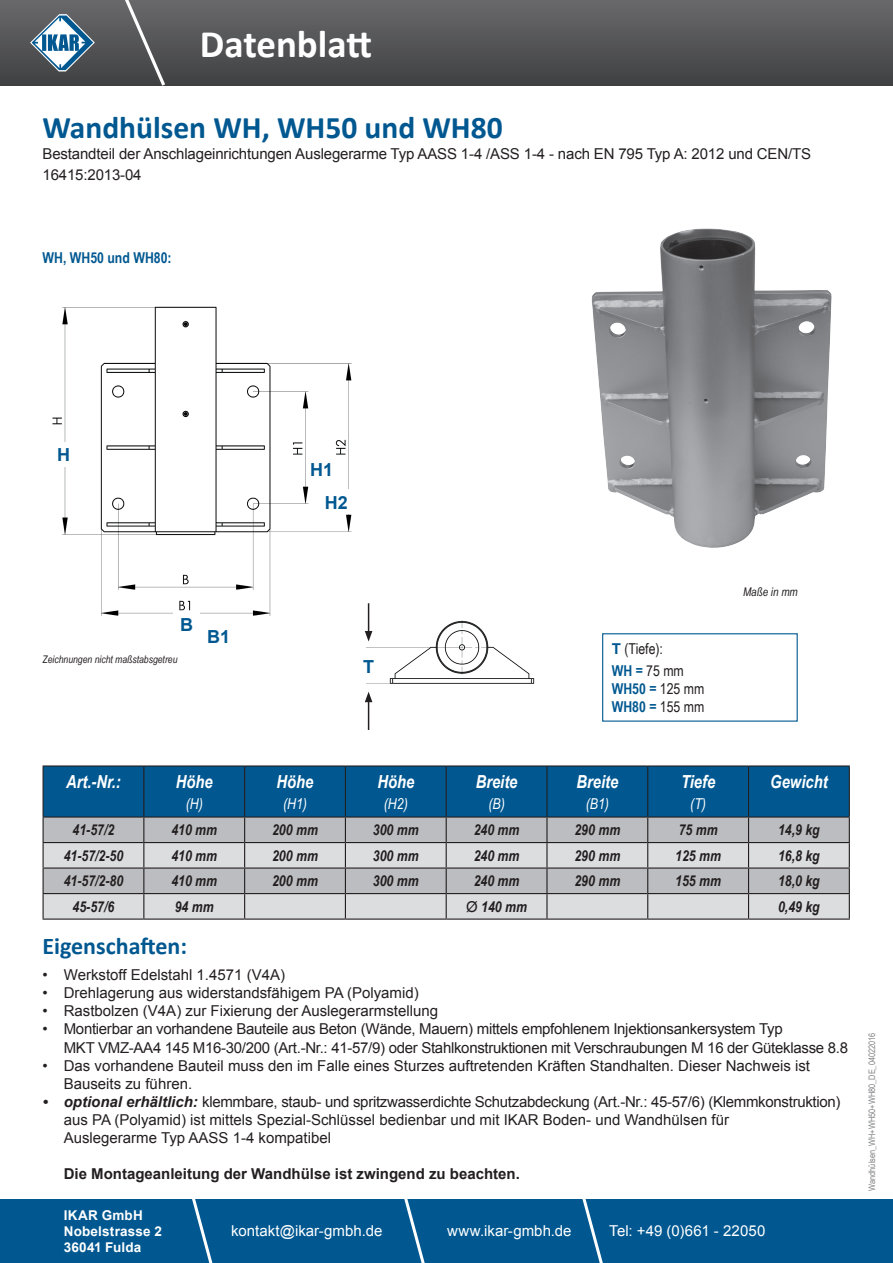
<style>
.page{position:relative;width:893px;height:1263px;background:#fff}
.page>*{position:absolute;margin:0;border:0;box-sizing:border-box;transform-origin:0 0}
.t1{font:700 39px "Calibri";color:#fff}
.t2{font:700 31.5px "Calibri";color:#015891}
.t3{font:700 24px "Calibri";color:#015891}
.t4{font:italic 700 18px "Arial Narrow";color:#fff}
.t5{font:700 18px/32.7px "Arial";color:#015891}
.t6{font:15px/18px "Arial";letter-spacing:-.01em;color:#231f20}
.t7{font:italic 700 15px "Arial Narrow";color:#231f20}
.t8{font:15px "Arial";color:#fff}
.t9{font:700 15px "Arial";color:#231f20}
.t10{font:700 15px/18px "Arial Narrow";color:#015891}
.t11{font:italic 15px "Arial Narrow";color:#fff}
.t12{font:15px/22.5px "Arial Narrow";color:#231f20}
.t13{font:700 13.5px/16.2px "Arial";letter-spacing:.015em;color:#fff}
.t14{font:italic 12px "Arial Narrow";color:#231f20}
.t15{font:italic 10.5px "Arial Narrow";color:#231f20}
.t16{font:9px "Arial Narrow";color:#808285}
.s1{font-family:"Arial";font-weight:700;color:#015891}
.s2{font-weight:700;color:#015891}
.s3{font-weight:400;color:#231f20}
.s4{font-family:"Arial";font-weight:400;font-style:normal}
.s5{font-weight:700;font-style:italic}
</style>
<div class="page">
<div style="left:0;top:0;width:893px;height:85px;background:linear-gradient(to bottom,#69696c,#404142)"></div>
<svg style="left:117px;top:0;width:51px;height:86px;background:#5f6061"></svg>
<svg style="left:30px;top:14px;width:65px;height:58px"></svg>
<div style="left:0;top:1199px;width:893px;height:64px;background:#015891"></div>
<svg style="left:192px;top:1199px;width:21px;height:64px"></svg>
<svg style="left:404px;top:1199px;width:21px;height:64px"></svg>
<svg style="left:582px;top:1199px;width:21px;height:64px"></svg>
<img style="left:591px;top:228px;width:241px;height:320px">
<img style="left:52px;top:306px;width:300px;height:310px">
<img style="left:315px;top:589px;width:220px;height:141px">
<div style="left:327px;top:622px;width:39px;height:82px;background:#fff"></div>
<svg style="left:43px;top:766px;width:807px;height:152px;background:#83a0b5"></svg>
<hr style="left:43px;top:918px;width:101px;height:2px;background:#231f20">
<hr style="left:144px;top:918px;width:101px;height:2px;background:#231f20">
<hr style="left:245px;top:918px;width:100px;height:2px;background:#231f20">
<hr style="left:345px;top:918px;width:101px;height:2px;background:#231f20">
<hr style="left:446px;top:918px;width:101px;height:2px;background:#231f20">
<hr style="left:547px;top:918px;width:101px;height:2px;background:#231f20">
<hr style="left:648px;top:918px;width:100px;height:2px;background:#231f20">
<hr style="left:748px;top:918px;width:102px;height:2px;background:#231f20">
<hr style="left:43px;top:765px;width:101px;height:1px;background:#231f20">
<hr style="left:43px;top:766px;width:1px;height:50px;background:#231f20">
<hr style="left:144px;top:765px;width:101px;height:1px;background:#231f20">
<hr style="left:143px;top:766px;width:1px;height:50px;background:#231f20">
<hr style="left:245px;top:765px;width:100px;height:1px;background:#231f20">
<hr style="left:244px;top:766px;width:1px;height:50px;background:#231f20">
<hr style="left:345px;top:765px;width:101px;height:1px;background:#231f20">
<hr style="left:345px;top:766px;width:1px;height:50px;background:#231f20">
<hr style="left:446px;top:765px;width:101px;height:1px;background:#231f20">
<hr style="left:446px;top:766px;width:1px;height:50px;background:#231f20">
<hr style="left:547px;top:765px;width:101px;height:1px;background:#231f20">
<hr style="left:546px;top:766px;width:2px;height:50px;background:#231f20">
<hr style="left:648px;top:765px;width:100px;height:1px;background:#231f20">
<hr style="left:647px;top:766px;width:1px;height:50px;background:#231f20">
<hr style="left:748px;top:765px;width:102px;height:1px;background:#231f20">
<hr style="left:748px;top:766px;width:1px;height:50px;background:#231f20">
<hr style="left:849px;top:766px;width:1px;height:50px;background:#231f20">
<hr style="left:43px;top:816px;width:101px;height:2px;background:#231f20">
<hr style="left:144px;top:816px;width:101px;height:2px;background:#231f20">
<hr style="left:245px;top:816px;width:100px;height:2px;background:#231f20">
<hr style="left:345px;top:816px;width:101px;height:2px;background:#231f20">
<hr style="left:446px;top:816px;width:101px;height:2px;background:#231f20">
<hr style="left:547px;top:816px;width:101px;height:2px;background:#231f20">
<hr style="left:648px;top:816px;width:100px;height:2px;background:#231f20">
<hr style="left:748px;top:816px;width:102px;height:2px;background:#231f20">
<hr style="left:245px;top:867px;width:100px;height:2px;background:#231f20">
<hr style="left:345px;top:867px;width:101px;height:2px;background:#231f20">
<hr style="left:368px;top:603px;width:1px;height:30px;background:#231f20">
<svg style="left:365px;top:631px;width:7px;height:10px"></svg>
<hr style="left:368px;top:700px;width:1px;height:30px;background:#231f20">
<svg style="left:365px;top:692px;width:7px;height:10px"></svg>
<div style="left:358px;top:654px;width:21px;height:25px;background:#fff"></div>
<div style="left:53px;top:443px;width:21px;height:24px;background:#fff"></div>
<div style="left:308px;top:457px;width:27px;height:24px;background:#fff"></div>
<div style="left:323px;top:490px;width:27px;height:24px;background:#fff"></div>
<div style="left:173px;top:613px;width:27px;height:24px;background:#fff"></div>
<h1 class="t1" style="left:200px;top:19px;width:174px">Datenblatt</h1>
<h2 class="t2" style="left:43px;top:108px;width:462px">Wandhülsen WH, WH50 und WH80</h2>
<p class="t6" style="left:43px;top:144px;width:770px;line-height:21px">Bestandteil der Anschlageinrichtungen Auslegerarme Typ AASS 1-4 /ASS 1-4 - nach EN 795 Typ A: 2012 und CEN/TS<br>16415:2013-04</p>
<p class="t10" style="left:43px;top:248px;width:131px">WH, WH50 und WH80:</p>
<p class="t5" style="left:57px;top:439px;width:14px">H</p>
<p class="t5" style="left:325px;top:454px;width:25px;text-indent:-15px">H1<br>H2</p>
<p class="t5" style="left:180px;top:609px;width:14px">B</p>
<p class="t15" style="left:43px;top:651px;width:136px">Zeichnungen nicht maßstabsgetreu</p>
<p class="t5" style="left:207px;top:621px;width:25px">B1</p>
<p class="t5" style="left:363px;top:651px;width:12px">T</p>
<p class="t12" style="left:612px;top:636px;width:74px"><span class="s1">T</span> (Tiefe):<br><span class="s2">WH =</span> 75 mm</p>
<p class="t10" style="left:612px;top:679px;width:94px">WH50 = <span class="s3">125 mm<br></span>WH80 = <span class="s3">155 mm</span></p>
<p class="t14" style="left:743px;top:584px;width:56px">Maße in mm</p>
<p class="t4" style="left:66px;top:768px;width:56px">Art.-Nr.:</p>
<p class="t4" style="left:176px;top:768px;width:38px">Höhe</p>
<p class="t11" style="left:186px;top:793px;width:19px">(H)</p>
<p class="t4" style="left:277px;top:768px;width:38px">Höhe</p>
<p class="t11" style="left:283px;top:793px;width:25px">(H1)</p>
<p class="t4" style="left:377px;top:768px;width:38px">Höhe</p>
<p class="t11" style="left:384px;top:793px;width:25px">(H2)</p>
<p class="t4" style="left:476px;top:768px;width:43px">Breite</p>
<p class="t11" style="left:488px;top:793px;width:18px">(B)</p>
<p class="t4" style="left:576px;top:768px;width:43px">Breite</p>
<p class="t11" style="left:586px;top:793px;width:25px">(B1)</p>
<p class="t4" style="left:681px;top:768px;width:36px">Tiefe</p>
<p class="t11" style="left:690px;top:793px;width:17px">(T)</p>
<p class="t4" style="left:770px;top:768px;width:59px">Gewicht</p>
<p class="t7" style="left:73px;top:819px;width:43px">41-57/2</p>
<p class="t7" style="left:171px;top:819px;width:47px">410 mm</p>
<p class="t7" style="left:272px;top:819px;width:47px">200 mm</p>
<p class="t7" style="left:373px;top:819px;width:47px">300 mm</p>
<p class="t7" style="left:474px;top:819px;width:47px">240 mm</p>
<p class="t7" style="left:574px;top:819px;width:47px">290 mm</p>
<p class="t7" style="left:679px;top:819px;width:40px">75 mm</p>
<p class="t7" style="left:778px;top:819px;width:43px">14,9 kg</p>
<p class="t7" style="left:64px;top:844px;width:61px">41-57/2-50</p>
<p class="t7" style="left:171px;top:844px;width:47px">410 mm</p>
<p class="t7" style="left:272px;top:844px;width:47px">200 mm</p>
<p class="t7" style="left:373px;top:844px;width:47px">300 mm</p>
<p class="t7" style="left:474px;top:844px;width:47px">240 mm</p>
<p class="t7" style="left:574px;top:844px;width:47px">290 mm</p>
<p class="t7" style="left:675px;top:844px;width:47px">125 mm</p>
<p class="t7" style="left:778px;top:844px;width:43px">16,8 kg</p>
<p class="t7" style="left:64px;top:870px;width:61px">41-57/2-80</p>
<p class="t7" style="left:171px;top:870px;width:47px">410 mm</p>
<p class="t7" style="left:272px;top:870px;width:47px">200 mm</p>
<p class="t7" style="left:373px;top:870px;width:47px">300 mm</p>
<p class="t7" style="left:474px;top:870px;width:47px">240 mm</p>
<p class="t7" style="left:574px;top:870px;width:47px">290 mm</p>
<p class="t7" style="left:675px;top:870px;width:47px">155 mm</p>
<p class="t7" style="left:778px;top:870px;width:43px">18,0 kg</p>
<p class="t7" style="left:73px;top:895px;width:43px">45-57/6</p>
<p class="t7" style="left:175px;top:895px;width:40px">94 mm</p>
<p class="t7" style="left:466px;top:895px;width:62px"><span class="s4">Ø</span> 140 mm</p>
<p class="t7" style="left:778px;top:895px;width:43px">0,49 kg</p>
<h3 class="t3" style="left:43px;top:930px;width:146px">Eigenschaften:</h3>
<p class="t6" style="left:43px;top:966px;width:244px">• Werkstoff Edelstahl 1.4571 (V4A)</p>
<p class="t6" style="left:43px;top:984px;width:378px">• Drehlagerung aus widerstandsfähigem PA (Polyamid)</p>
<p class="t6" style="left:43px;top:1002px;width:397px">• Rastbolzen (V4A) zur Fixierung der Auslegerarmstellung</p>
<p class="t6" style="left:64px;top:1020px;width:786px;text-indent:-21px">• Montierbar an vorhandene Bauteile aus Beton (Wände, Mauern) mittels empfohlenem Injektionsankersystem Typ<br>MKT VMZ-AA4 145 M16-30/200 (Art.-Nr.: 41-57/9) oder Stahlkonstruktionen mit Verschraubungen M 16 der Güteklasse 8.8</p>
<p class="t6" style="left:64px;top:1056px;width:748px;text-indent:-21px">• Das vorhandene Bauteil muss den im Falle eines Sturzes auftretenden Kräften Standhalten. Dieser Nachweis ist<br>Bauseits zu führen.</p>
<p class="t6" style="left:64px;top:1092px;width:778px;text-indent:-21px"><span class="s5">• optional erhältlich:</span> klemmbare, staub- und spritzwasserdichte Schutzabdeckung (Art.-Nr.: 45-57/6) (Klemmkonstruktion) aus PA (Polyamid) ist mittels Spezial-Schlüssel bedienbar und mit IKAR Boden- und Wandhülsen für<br>Auslegerarme Typ AASS 1-4 kompatibel</p>
<p class="t9" style="left:64px;top:1163px;width:458px">Die Montageanleitung der Wandhülse ist zwingend zu beachten.</p>
<p class="t13" style="left:64px;top:1207px;width:100px">IKAR GmbH<br>Nobelstrasse 2<br>36041 Fulda</p>
<p class="t8" style="left:231px;top:1221px;width:153px">kontakt@ikar-gmbh.de</p>
<p class="t8" style="left:447px;top:1221px;width:126px">www.ikar-gmbh.de</p>
<p class="t8" style="left:609px;top:1221px;width:158px">Tel: +49 (0)661 - 22050</p>
<p class="t16" style="left:865px;top:1191px;width:160px;rotate:-90deg">Wandhülsen_WH+WH50+WH80_DE_04022016</p>
</div>
